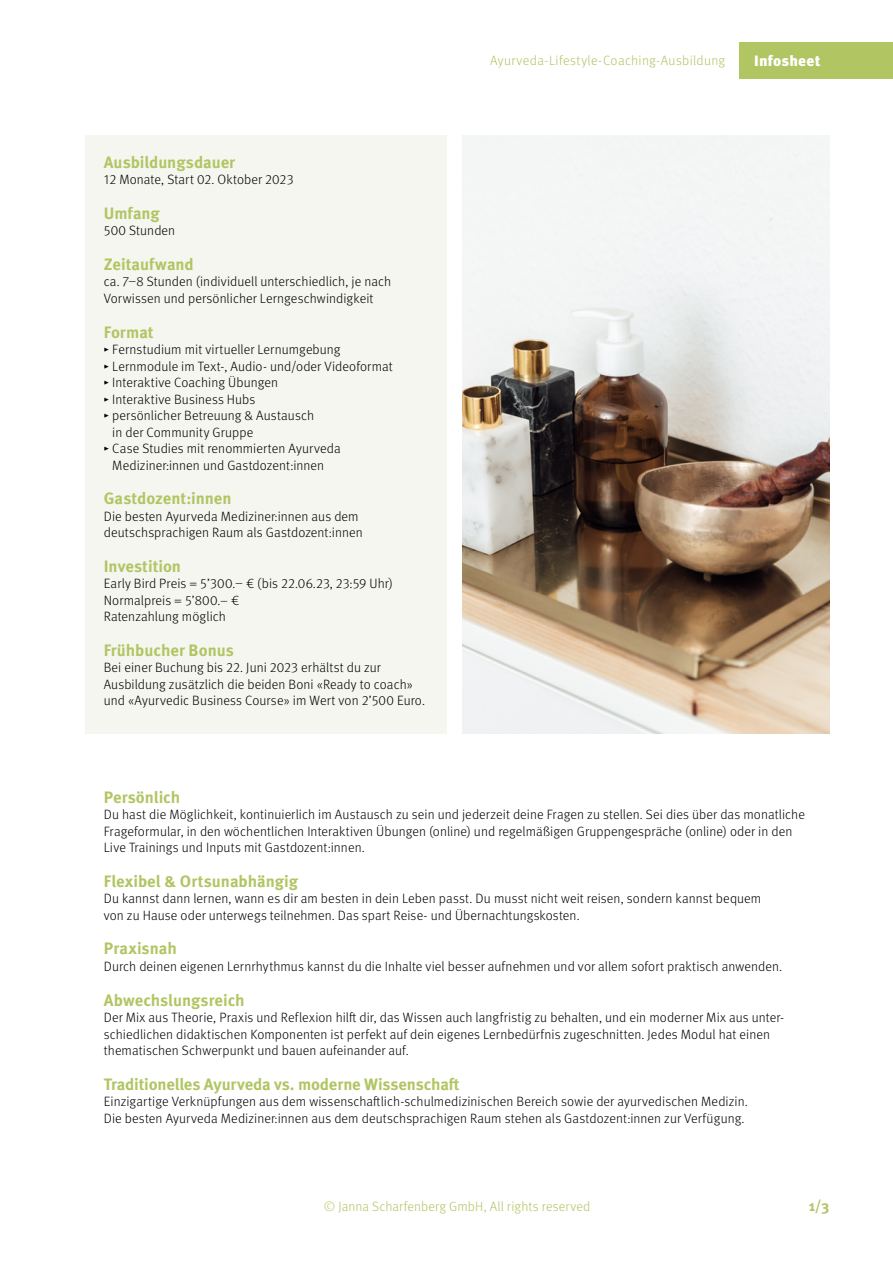
<style>
.page{position:relative;width:893px;height:1263px;background:#fff}
.page>*{position:absolute;margin:0;border:0;box-sizing:border-box;transform-origin:0 0}
.t1{font:700 16.5px "Meta Pro";letter-spacing:-.005em;color:#b1c563}
.t2{font:900 15px "Meta Pro";letter-spacing:.01em;color:#fff}
.t3{font:700 15px "Meta Pro";color:#b1c563}
.t4{font:300 13.5px/16.5px "Meta Pro";letter-spacing:.005em;color:#000}
.t5{font:300 13.5px "Meta Pro";letter-spacing:.02em;color:#b1c563}
.s1{font-size:12.75px}
</style>
<div class="page">
<div style="left:739px;top:43px;width:154px;height:36px;background:#b1c563"></div>
<div style="left:85px;top:135px;width:361px;height:599px;background:#f5f6f0"></div>
<img style="left:462px;top:135px;width:367px;height:598px">
<p class="t1" style="left:104px;top:149px;width:133px">Ausbildungsdauer</p>
<p class="t4" style="left:104px;top:171px;width:191px">12 Monate, Start 02. Oktober 2023</p>
<p class="t1" style="left:104px;top:200px;width:58px">Umfang</p>
<p class="t4" style="left:104px;top:222px;width:73px">500 Stunden</p>
<p class="t1" style="left:104px;top:251px;width:92px">Zeitaufwand</p>
<p class="t4" style="left:104px;top:273px;width:289px">ca. 7–8 Stunden (individuell unterschiedlich, je nach<br>Vorwissen und persönlicher Lerngeschwindigkeit</p>
<p class="t1" style="left:104px;top:319px;width:51px">Format</p>
<p class="t4" style="left:104px;top:340px;width:238px"><span class="s1">▸</span> Fernstudium mit virtueller Lernumgebung</p>
<p class="t4" style="left:104px;top:357px;width:291px"><span class="s1">▸</span> Lernmodule im Text-, Audio- und/oder Videoformat</p>
<p class="t4" style="left:104px;top:373px;width:176px"><span class="s1">▸</span> Interaktive Coaching Übungen</p>
<p class="t4" style="left:104px;top:390px;width:153px"><span class="s1">▸</span> Interaktive Business Hubs</p>
<p class="t4" style="left:104px;top:406px;width:212px"><span class="s1">▸</span> persönlicher Betreuung &amp; Austausch</p>
<p class="t4" style="left:112px;top:423px;width:143px">in der Community Gruppe</p>
<p class="t4" style="left:104px;top:439px;width:238px"><span class="s1">▸</span> Case Studies mit renommierten Ayurveda</p>
<p class="t4" style="left:112px;top:456px;width:213px">Mediziner:innen und Gastdozent:innen</p>
<p class="t1" style="left:104px;top:485px;width:129px">Gastdozent:innen</p>
<p class="t4" style="left:104px;top:507px;width:260px">Die besten Ayurveda Mediziner:innen aus dem deutschsprachigen Raum als Gastdozent:innen</p>
<p class="t1" style="left:104px;top:553px;width:79px">Investition</p>
<p class="t4" style="left:104px;top:574px;width:291px">Early Bird Preis = 5’300.– € (bis 22.06.23, 23:59 Uhr)<br>Normalpreis = 5’800.– €<br>Ratenzahlung möglich</p>
<p class="t1" style="left:104px;top:637px;width:132px">Frühbucher Bonus</p>
<p class="t4" style="left:104px;top:658px;width:323px">Bei einer Buchung bis 22. Juni 2023 erhältst du zur<br>Ausbildung zusätzlich die beiden Boni «Ready to coach» und «Ayurvedic Business Course» im Wert von 2’500 Euro.</p>
<p class="t5" style="left:490px;top:51px;width:237px">Ayurveda-Lifestyle-Coaching-Ausbildung</p>
<p class="t2" style="left:754px;top:49px;width:68px">Infosheet</p>
<p class="t1" style="left:104px;top:784px;width:78px">Persönlich</p>
<p class="t4" style="left:104px;top:806px;width:703px">Du hast die Möglichkeit, kontinuierlich im Austausch zu sein und jederzeit deine Fragen zu stellen. Sei dies über das monatliche<br>Frageformular, in den wöchentlichen Interaktiven Übungen (online) und regelmäßigen Gruppengespräche (online) oder in den<br>Live Trainings und Inputs mit Gastdozent:innen.</p>
<p class="t1" style="left:104px;top:868px;width:196px">Flexibel &amp; Ortsunabhängig</p>
<p class="t4" style="left:104px;top:890px;width:659px">Du kannst dann lernen, wann es dir am besten in dein Leben passt. Du musst nicht weit reisen, sondern kannst bequem von zu Hause oder unterwegs teilnehmen. Das spart Reise- und Übernachtungskosten.</p>
<p class="t1" style="left:104px;top:936px;width:75px">Praxisnah</p>
<p class="t4" style="left:104px;top:957px;width:680px">Durch deinen eigenen Lernrhythmus kannst du die Inhalte viel besser aufnehmen und vor allem sofort praktisch anwenden.</p>
<p class="t1" style="left:104px;top:987px;width:143px">Abwechslungsreich</p>
<p class="t4" style="left:104px;top:1008px;width:682px">Der Mix aus Theorie, Praxis und Reflexion hilft dir, das Wissen auch langfristig zu behalten, und ein moderner Mix aus unter&shy;schiedlichen didaktischen Komponenten ist perfekt auf dein eigenes Lernbedürfnis zugeschnitten. Jedes Modul hat einen thematischen Schwerpunkt und bauen aufeinander auf.</p>
<p class="t1" style="left:104px;top:1071px;width:357px">Traditionelles Ayurveda vs. moderne Wissenschaft</p>
<p class="t4" style="left:104px;top:1092px;width:646px">Einzigartige Verknüpfungen aus dem wissenschaftlich-schulmedizinischen Bereich sowie der ayurvedischen Medizin.<br>Die besten Ayurveda Mediziner:innen aus dem deutschsprachigen Raum stehen als Gastdozent:innen zur Verfügung.</p>
<p class="t5" style="left:324px;top:1196px;width:268px">© Janna Scharfenberg GmbH, All rights reserved</p>
<p class="t3" style="left:809px;top:1193px;width:22px">1/3</p>
</div>
